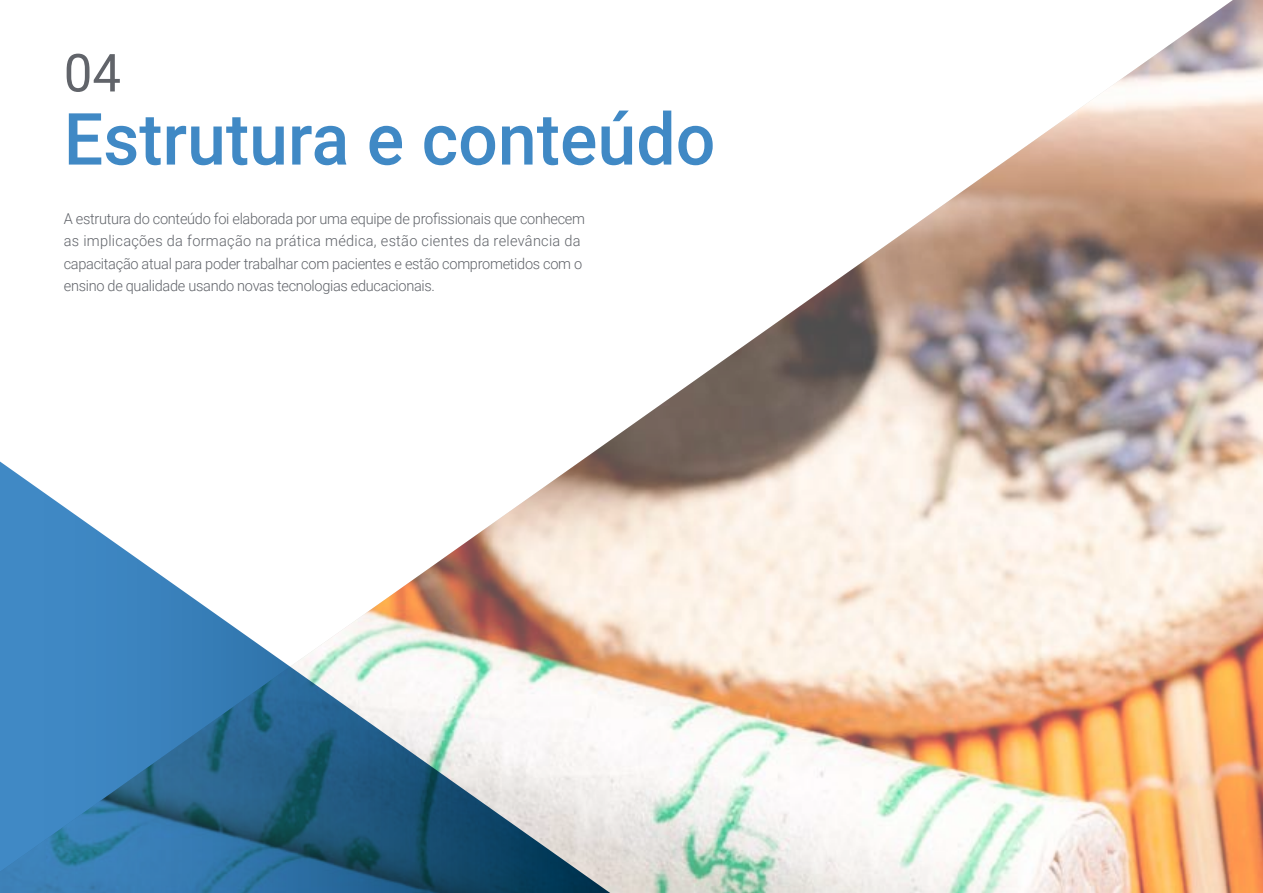
<style>
.page{position:relative;width:1263px;height:893px;background:#fff}
.page>*{position:absolute;margin:0;border:0;box-sizing:border-box;transform-origin:0 0}
.t1{font:500 72px "Roboto";color:#4089c5}
.t2{font:52.5px "Roboto";color:#61646a}
.t3{font:300 15px/22.5px "Roboto";letter-spacing:-.02em;color:#61646a}
</style>
<div class="page">
<img style="left:602px;top:0;width:661px;height:893px">
<svg style="left:0;top:446px;width:640px;height:447px"></svg>
<h2 class="t2" style="left:64px;top:36px;width:59px">04</h2>
<h1 class="t1" style="left:64px;top:89px;width:653px">Estrutura e conteúdo</h1>
<p class="t3" style="left:64px;top:207px;width:523px">A estrutura do conteúdo foi elaborada por uma equipe de profissionais que conhecem as implicações da formação na prática médica, estão cientes da relevância da capacitação atual para poder trabalhar com pacientes e estão comprometidos com o ensino de qualidade usando novas tecnologias educacionais.</p>
</div>
